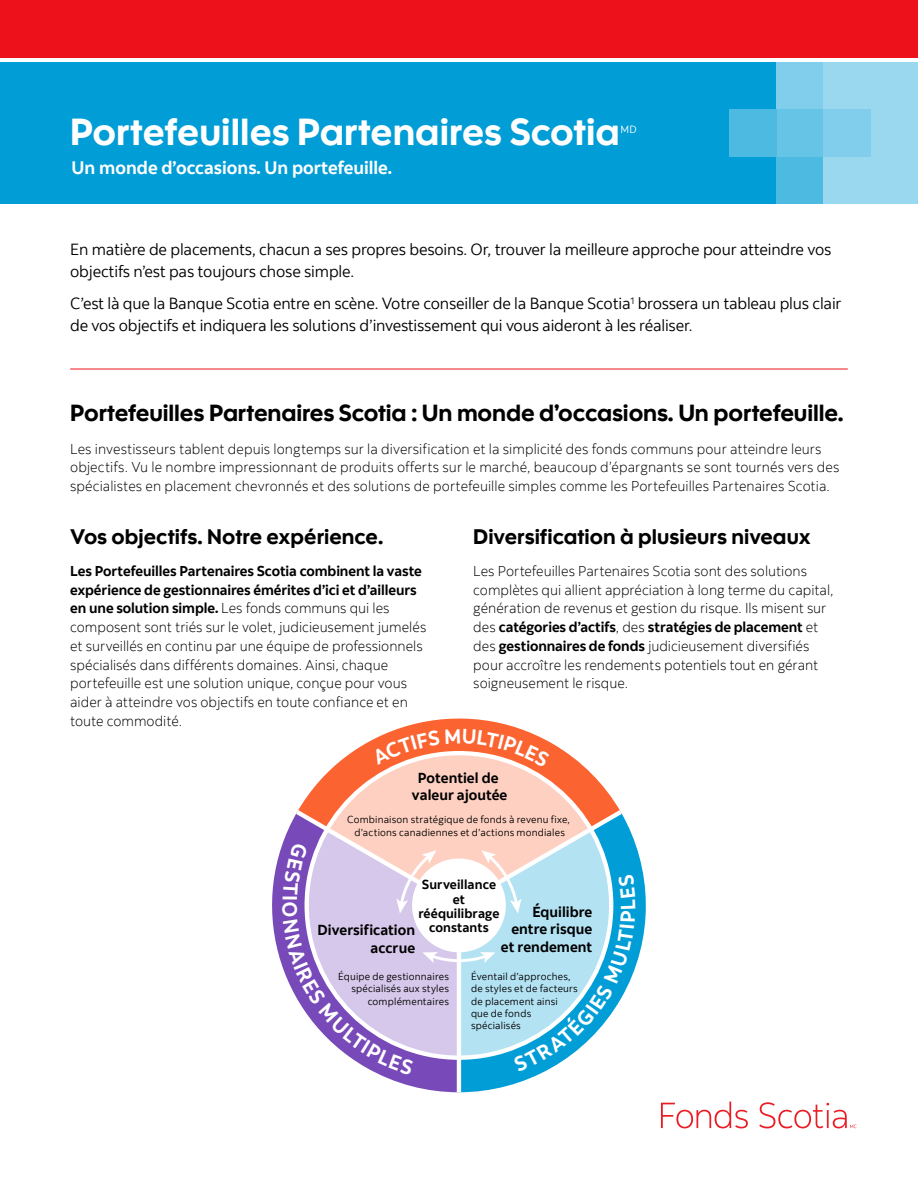
<style>
.page{position:relative;width:918px;height:1188px;background:#fff}
.page>*{position:absolute;margin:0;border:0;box-sizing:border-box;transform-origin:0 0}
._2024_French_H1{font:37.5px "Scotia Headline";color:#fff}
._2024_French_H2{font:23.25px "Scotia Headline";letter-spacing:-.005em;color:#000}
._2024_French_H3{font:21px "Scotia Headline";color:#000}
.t1{font:700 20.4px "Scotia";color:#fff}
._2024_French_H1_small{font:700 18px "Scotia";color:#fff}
._2024_French_Intro{font:16.2px/21.8px "Scotia";letter-spacing:-.01em;color:#000}
.t2{font:700 14.55px/17.4px "Scotia";letter-spacing:.005em;color:#000;text-align:right}
._2024_French_Body_9_12_2_col{font:300 14.25px/18.8px "Scotia";color:#000}
._2024_French_Body{font:300 14.25px/18.8px "Scotia";letter-spacing:.005em;color:#000}
.t3{font:700 13.05px/14.5px "Scotia";letter-spacing:.005em;color:#000;text-align:center}
._2024_French_H1-2{font:10.5px "Scotia";color:#fff}
.t4{font:10.2px/12.1px "Scotia";letter-spacing:.02em;color:#000;text-align:center}
.s1{font-weight:700}
</style>
<div class="page">
<div style="left:0;top:62px;width:918px;height:142px;background:#009dd6"></div>
<div style="left:776px;top:157px;width:48px;height:47px;background:#4dbae2"></div>
<div style="left:776px;top:62px;width:48px;height:47px;background:#80ceeb"></div>
<div style="left:824px;top:62px;width:94px;height:142px;background:#99d8ef"></div>
<div style="left:776px;top:109px;width:48px;height:48px;background:#66c4e7"></div>
<div style="left:729px;top:109px;width:47px;height:48px;background:#4dbae2"></div>
<div style="left:824px;top:109px;width:47px;height:48px;background:#80ceeb"></div>
<hr style="left:70px;top:369px;width:778px;height:1px;background:#ec111a">
<div style="left:0;top:0;width:918px;height:57px;background:#ec111a"></div>
<svg style="left:272px;top:846px;width:185px;height:246px"></svg>
<svg style="left:461px;top:846px;width:185px;height:246px"></svg>
<svg style="left:661px;top:1102px;width:87px;height:26px"></svg>
<svg style="left:759px;top:1102px;width:98px;height:26px"></svg>
<svg style="left:282px;top:718px;width:354px;height:357px"></svg>
<h1 class="_2024_French_H1" style="left:70px;top:109px;width:551px">Portefeuilles Partenaires Scotia</h1>
<h1 class="_2024_French_H1-2" style="left:621px;top:123px;width:18px">MD</h1>
<h1 class="_2024_French_H1_small" style="left:71px;top:157px;width:322px">Un monde d’occasions. Un portefeuille.</h1>
<p class="_2024_French_Intro" style="left:70px;top:238px;width:763px">En matière de placements, chacun a ses propres besoins. Or, trouver la meilleure approche pour atteindre vos objectifs n’est pas toujours chose simple.</p>
<p class="_2024_French_Intro" style="left:70px;top:292px;width:773px">C’est là que la Banque Scotia entre en scène. Votre conseiller de la Banque Scotia<sup>1</sup> brossera un tableau plus clair de vos objectifs et indiquera les solutions d’investissement qui vous aideront à les réaliser.</p>
<h2 class="_2024_French_H2" style="left:70px;top:400px;width:775px">Portefeuilles Partenaires Scotia : Un monde d’occasions. Un portefeuille.</h2>
<p class="_2024_French_Body" style="left:70px;top:439px;width:771px">Les investisseurs tablent depuis longtemps sur la diversification et la simplicité des fonds communs pour atteindre leurs objectifs. Vu le nombre impressionnant de produits offerts sur le marché, beaucoup d’épargnants se sont tournés vers des spécialistes en placement chevronnés et des solutions de portefeuille simples comme les Portefeuilles Partenaires Scotia.</p>
<h3 class="_2024_French_H3" style="left:70px;top:524px;width:315px">Vos objectifs. Notre expérience.</h3>
<p class="_2024_French_Body_9_12_2_col" style="left:70px;top:561px;width:358px"><span class="s1">Les Portefeuilles Partenaires Scotia combinent la vaste expérience de gestionnaires émérites d’ici et d’ailleurs en une solution simple.</span> Les fonds communs qui les composent sont triés sur le volet, judicieusement jumelés et surveillés en continu par une équipe de professionnels spécialisés dans différents domaines. Ainsi, chaque portefeuille est une solution unique, conçue pour vous aider à atteindre vos objectifs en toute confiance et en toute commodité.</p>
<h3 class="_2024_French_H3" style="left:473px;top:524px;width:339px">Diversification à plusieurs niveaux</h3>
<p class="_2024_French_Body_9_12_2_col" style="left:473px;top:561px;width:362px">Les Portefeuilles Partenaires Scotia sont des solutions complètes qui allient appréciation à long terme du capital, génération de revenus et gestion du risque. Ils misent sur des <span class="s1">catégories d’actifs</span>, des <span class="s1">stratégies de placement</span> et des <span class="s1">gestionnaires de fonds</span> judicieusement diversifiés pour accroître les rendements potentiels tout en gérant soigneusement le risque.</p>
<h3 class="t1" style="left:303px;top:895px;width:8px;rotate:90deg">I</h3>
<p class="t2" style="left:412px;top:769px;width:97px;text-align:center">Potentiel de valeur ajoutée</p>
<p class="t4" style="left:347px;top:814px;width:224px">Combinaison stratégique de fonds à revenu fixe, d’actions canadiennes et d’actions mondiales</p>
<p class="t3" style="left:422px;top:877px;width:76px">Surveillance</p>
<p class="t3" style="left:418px;top:892px;width:83px">et rééquilibrage constants</p>
<p class="t2" style="left:501px;top:903px;width:93px">Équilibre entre risque et rendement</p>
<p class="t2" style="left:318px;top:922px;width:99px">Diversification accrue</p>
<p class="t4" style="left:338px;top:971px;width:112px;text-align:right">Équipe de gestionnaires spécialisés aux styles complémentaires</p>
<p class="t4" style="left:471px;top:971px;width:108px;text-align:left">Éventail d’approches, de styles et de facteurs de placement ainsi que de fonds spécialisés</p>
</div>
